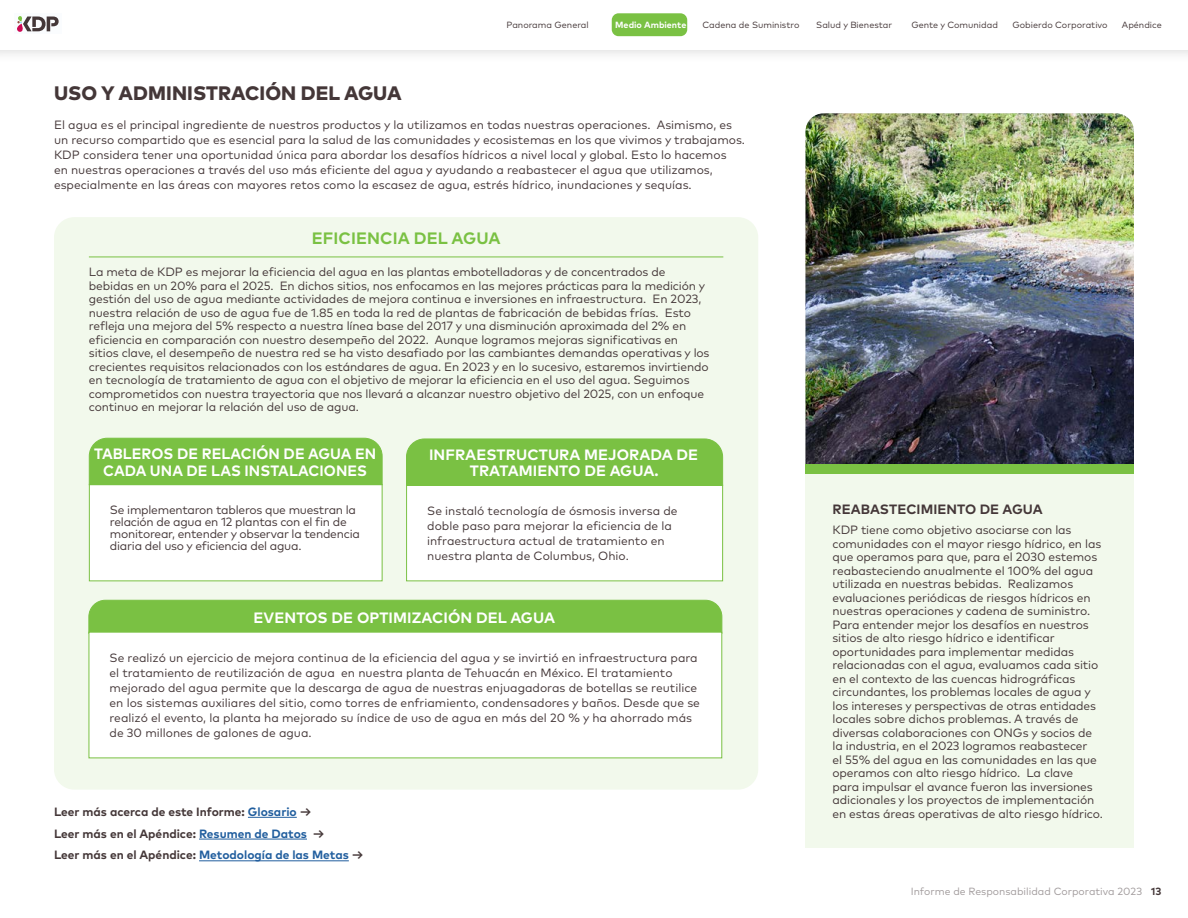
<style>
.page{position:relative;width:1188px;height:918px;background:#fff}
.page>*{position:absolute;margin:0;border:0;box-sizing:border-box;transform-origin:0 0}
.t1{font:800 19.5px "Mark Pro";letter-spacing:.005em;color:#443738}
.t2{font:700 16.5px "Mark Pro";letter-spacing:.005em;color:#7ac143}
.t3{font:700 15px/16.5px "Mark Pro";letter-spacing:.005em;color:#fff;text-align:center}
.t4{font:700 13.5px "Mark Pro";letter-spacing:.005em;color:#443738}
.t5{font:12px/13.5px "Mark Pro";letter-spacing:-.01em;color:#443738}
.t6{font:700 12px/21.8px "Mark Pro";color:#443738}
.t7{font:10.5px "Mark Pro";color:#a19b9c}
.t8{font:700 10.5px "Mark Pro";color:#443738}
.t9{font:9px "Mark Pro";color:#443738}
.t10{font:700 9px "Mark Pro";color:#fff}
.s1{color:#215e9e}
</style>
<div class="page">
<div style="left:54px;top:217px;width:704px;height:573px;background:#f2f9ec;border-radius:20px"></div>
<hr style="left:89px;top:257px;width:634px;height:1px;background:#7ac143">
<div style="left:89px;top:484px;width:293px;height:97px;background:#fff"></div>
<div style="left:89px;top:437px;width:294px;height:48px;background:#7ac143"></div>
<div style="left:88px;top:600px;width:635px;height:34px;background:#7ac143"></div>
<div style="left:89px;top:632px;width:633px;height:126px;background:#fff"></div>
<div style="left:407px;top:485px;width:316px;height:96px;background:#fff"></div>
<div style="left:406px;top:438px;width:317px;height:48px;background:#7ac143"></div>
<img style="left:806px;top:113px;width:328px;height:351px">
<div style="left:806px;top:470px;width:328px;height:378px;background:#f2f9ec"></div>
<div style="left:806px;top:464px;width:328px;height:10px;background:#7ac143"></div>
<hr style="left:248px;top:817px;width:49px;height:1px;background:#215e9e">
<hr style="left:199px;top:839px;width:108px;height:1px;background:#215e9e">
<hr style="left:199px;top:860px;width:150px;height:1px;background:#215e9e">
<div style="left:0;top:0;width:1188px;height:64px;background:#000;opacity:.2"></div>
<div style="left:0;top:0;width:1188px;height:50px;background:#fff"></div>
<div style="left:612px;top:13px;width:75px;height:23px;background:#7ac143;border-radius:7px"></div>
<div style="left:14px;top:13px;width:48px;height:21px;background:#fafcfe"></div>
<svg style="left:17px;top:16px;width:42px;height:16px"></svg>
<p class="t9" style="left:507px;top:18px;width:84px">Panorama General</p>
<p class="t10" style="left:615px;top:17px;width:73px">Medio Ambiente</p>
<p class="t9" style="left:702px;top:18px;width:98px">Cadena de Suministro</p>
<p class="t9" style="left:816px;top:18px;width:77px">Salud y Bienestar</p>
<p class="t9" style="left:911px;top:18px;width:88px">Gente y Comunidad</p>
<p class="t9" style="left:1012px;top:18px;width:97px">Gobierdo Corporativo</p>
<p class="t9" style="left:1122px;top:18px;width:41px">Apéndice</p>
<h1 class="t1" style="left:54px;top:78px;width:349px">USO Y ADMINISTRACIÓN DEL AGUA</h1>
<p class="t5" style="left:54px;top:116px;width:693px;line-height:15px">El agua es el principal ingrediente de nuestros productos y la utilizamos en todas nuestras operaciones. Asimismo, es un recurso compartido que es esencial para la salud de las comunidades y ecosistemas en los que vivimos y trabajamos.<br>KDP considera tener una oportunidad única para abordar los desafíos hídricos a nivel local y global. Esto lo hacemos<br>en nuestras operaciones a través del uso más eficiente del agua y ayudando a reabastecer el agua que utilizamos, especialmente en las áreas con mayores retos como la escasez de agua, estrés hídrico, inundaciones y sequías.</p>
<h2 class="t2" style="left:312px;top:225px;width:190px">EFICIENCIA DEL AGUA</h2>
<p class="t5" style="left:89px;top:264px;width:622px">La meta de KDP es mejorar la eficiencia del agua en las plantas embotelladoras y de concentrados de bebidas en un 20% para el 2025. En dichos sitios, nos enfocamos en las mejores prácticas para la medición y gestión del uso de agua mediante actividades de mejora continua e inversiones en infraestructura. En 2023, nuestra relación de uso de agua fue de 1.85 en toda la red de plantas de fabricación de bebidas frías. Esto refleja una mejora del 5% respecto a nuestra línea base del 2017 y una disminución aproximada del 2% en eficiencia en comparación con nuestro desempeño del 2022. Aunque logramos mejoras significativas en sitios clave, el desempeño de nuestra red se ha visto desafiado por las cambiantes demandas operativas y los crecientes requisitos relacionados con los estándares de agua. En 2023 y en lo sucesivo, estaremos invirtiendo en tecnología de tratamiento de agua con el objetivo de mejorar la eficiencia en el uso del agua. Seguimos comprometidos con nuestra trayectoria que nos llevará a alcanzar nuestro objetivo del 2025, con un enfoque continuo en mejorar la relación del uso de agua.</p>
<p class="t3" style="left:94px;top:444px;width:284px">TABLEROS DE RELACIÓN DE AGUA EN<br>CADA UNA DE LAS INSTALACIONES</p>
<p class="t3" style="left:429px;top:445px;width:271px">INFRAESTRUCTURA MEJORADA DE<br>TRATAMIENTO DE AGUA.</p>
<p class="t4" style="left:833px;top:499px;width:212px">REABASTECIMIENTO DE AGUA</p>
<p class="t5" style="left:832px;top:522px;width:270px">KDP tiene como objetivo asociarse con las comunidades con el mayor riesgo hídrico, en las que operamos para que, para el 2030 estemos reabasteciendo anualmente el 100% del agua utilizada en nuestras bebidas. Realizamos evaluaciones periódicas de riesgos hídricos en nuestras operaciones y cadena de suministro.<br>Para entender mejor los desafíos en nuestros sitios de alto riesgo hídrico e identificar oportunidades para implementar medidas relacionadas con el agua, evaluamos cada sitio en el contexto de las cuencas hidrográficas circundantes, los problemas locales de agua y los intereses y perspectivas de otras entidades locales sobre dichos problemas. A través de diversas colaboraciones con ONGs y socios de la industria, en el 2023 logramos reabastecer<br>el 55% del agua en las comunidades en las que operamos con alto riesgo hídrico. La clave para impulsar el avance fueron las inversiones adicionales y los proyectos de implementación</p>
<p class="t5" style="left:110px;top:503px;width:251px;line-height:12px">Se implementaron tableros que muestran la relación de agua en 12 plantas con el fin de monitorear, entender y observar la tendencia diaria del uso y eficiencia del agua.</p>
<p class="t5" style="left:427px;top:503px;width:252px;line-height:15px">Se instaló tecnología de ósmosis inversa de doble paso para mejorar la eficiencia de la infraestructura actual de tratamiento en nuestra planta de Columbus, Ohio.</p>
<p class="t3" style="left:254px;top:608px;width:303px">EVENTOS DE OPTIMIZACIÓN DEL AGUA</p>
<p class="t5" style="left:110px;top:650px;width:592px;line-height:15px">Se realizó un ejercicio de mejora continua de la eficiencia del agua y se invirtió en infraestructura para el tratamiento de reutilización de agua en nuestra planta de Tehuacán en México. El tratamiento mejorado del agua permite que la descarga de agua de nuestras enjuagadoras de botellas se reutilice en los sistemas auxiliares del sitio, como torres de enfriamiento, condensadores y baños. Desde que se realizó el evento, la planta ha mejorado su índice de uso de agua en más del 20 % y ha ahorrado más de 30 millones de galones de agua.</p>
<p class="t6" style="left:54px;top:800px;width:259px">Leer más acerca de este Informe: <span class="s1">Glosario</span> →</p>
<p class="t5" style="left:832px;top:806px;width:272px">en estas áreas operativas de alto riesgo hídrico.</p>
<p class="t6" style="left:54px;top:821px;width:311px">Leer más en el Apéndice: <span class="s1">Resumen de Datos</span> →<br>Leer más en el Apéndice: <span class="s1">Metodología de las Metas</span> →</p>
<p class="t7" style="left:911px;top:883px;width:233px">Informe de Responsabilidad Corporativa 2023</p>
<p class="t8" style="left:1151px;top:883px;width:12px">13</p>
</div>
